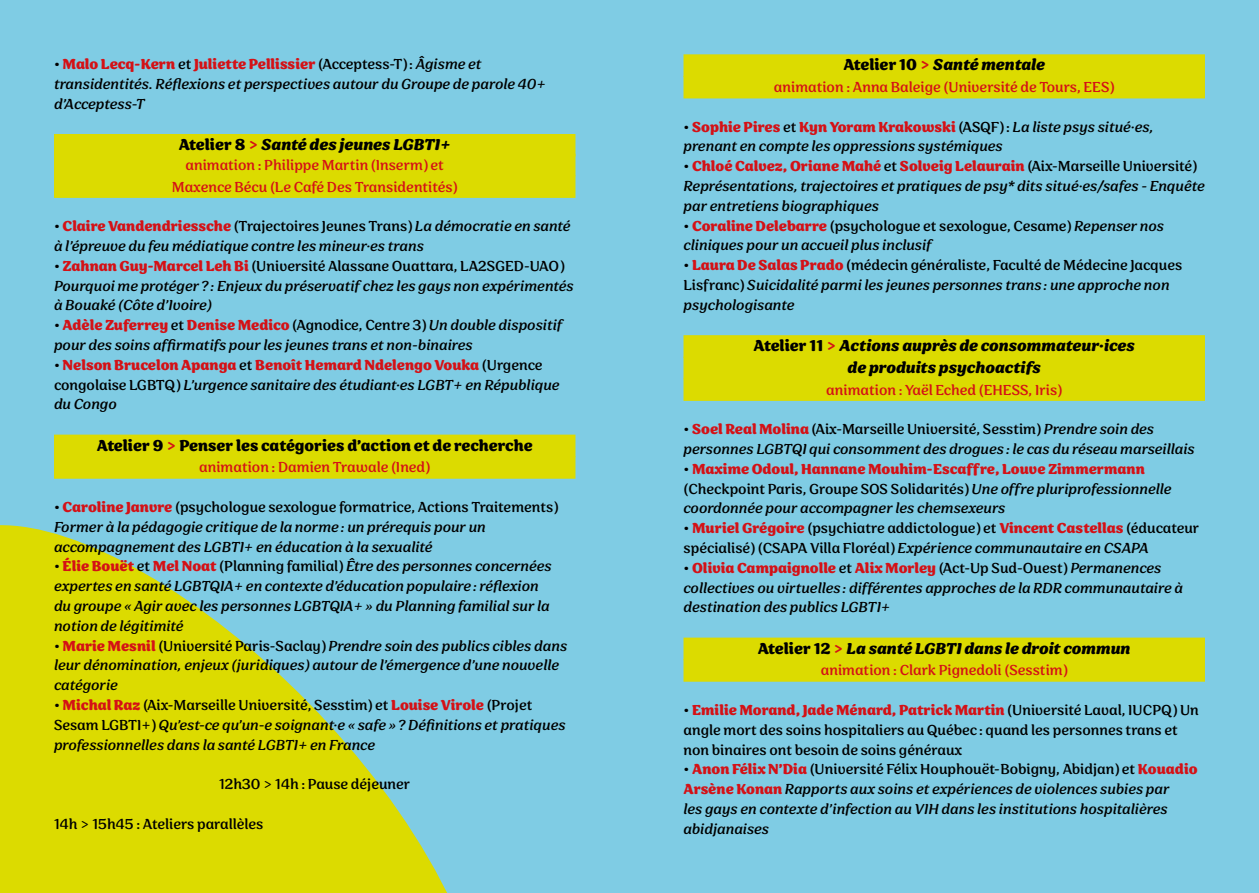
<style>
.page{position:relative;width:1259px;height:893px;background:#7fcce4}
.page>*{position:absolute;margin:0;border:0;box-sizing:border-box;transform-origin:0 0}
.t1{font:italic 700 18px/21.6px "Sirenia";color:#000;text-align:center}
.t2{font:700 18px "Sirenia";color:#000}
.t3{font:italic 16.5px/19.8px "Sirenia";color:#000}
.t4{font:16.5px/19.8px "Sirenia";color:#000}
.t5{font:16.5px/21.6px "Sirenia";color:#d41116;text-align:center}
.s1{font-style:normal}
.s2{font-weight:700;font-style:normal;color:#d41116}
.s3{font-style:normal;color:#d41116}
.s4{color:#d41116}
.s5{font-weight:700;color:#d41116}
.s6{font-style:italic}
</style>
<div class="page">
<svg style="left:0;top:525px;width:447px;height:368px;fill:#dcdb00"></svg>
<div style="left:54px;top:134px;width:521px;height:22px;background:#dcdb00"></div>
<div style="left:54px;top:154px;width:521px;height:22px;background:#dcdb00"></div>
<div style="left:54px;top:175px;width:521px;height:23px;background:#dcdb00"></div>
<div style="left:54px;top:435px;width:521px;height:22px;background:#dcdb00"></div>
<div style="left:54px;top:456px;width:521px;height:23px;background:#dcdb00"></div>
<div style="left:683px;top:54px;width:522px;height:23px;background:#dcdb00"></div>
<div style="left:683px;top:76px;width:522px;height:22px;background:#dcdb00"></div>
<div style="left:683px;top:335px;width:522px;height:23px;background:#dcdb00"></div>
<div style="left:683px;top:357px;width:522px;height:22px;background:#dcdb00"></div>
<div style="left:683px;top:378px;width:522px;height:23px;background:#dcdb00"></div>
<div style="left:683px;top:638px;width:522px;height:22px;background:#dcdb00"></div>
<div style="left:683px;top:659px;width:522px;height:23px;background:#dcdb00"></div>
<p class="t3" style="left:54px;top:55px;width:493px"><span class="s1">•</span> <span class="s2">Malo Lecq-Kern</span> <span class="s1">et</span> <span class="s2">Juliette Pellissier</span> <span class="s1">(Acceptess-T) :</span> Âgisme et transidentités. Réflexions et perspectives autour du Groupe de parole 40+ d’Acceptess-T</p>
<p class="t1" style="left:179px;top:135px;width:273px"><span class="s1">Atelier 8</span> <span class="s3">&gt;</span> Santé des jeunes LGBTI+</p>
<p class="t5" style="left:172px;top:155px;width:287px">animation : Philippe Martin (Inserm) et<br>Maxence Bécu (Le Café Des Transidentités)</p>
<p class="t3" style="left:54px;top:217px;width:518px"><span class="s1">•</span> <span class="s2">Claire Vandendriessche</span> <span class="s1">(Trajectoires Jeunes Trans)</span> La démocratie en santé à l’épreuve du feu médiatique contre les mineur·es trans</p>
<p class="t3" style="left:54px;top:257px;width:521px"><span class="s1">•</span> <span class="s2">Zahnan Guy-Marcel Leh Bi</span> <span class="s1">(Université Alassane Ouattara, LA2SGED-UAO)<br></span>Pourquoi me protéger ? : Enjeux du préservatif chez les gays non expérimentés à Bouaké (Côte d’Ivoire)</p>
<p class="t3" style="left:54px;top:316px;width:510px"><span class="s1">•</span> <span class="s2">Adèle Zuferrey</span> <span class="s1">et</span> <span class="s2">Denise Medico</span> <span class="s1">(Agnodice, Centre 3)</span> Un double dispositif pour des soins affirmatifs pour les jeunes trans et non-binaires</p>
<p class="t3" style="left:54px;top:356px;width:507px"><span class="s1">•</span> <span class="s2">Nelson Brucelon Apanga</span> <span class="s1">et</span> <span class="s2">Benoît Hemard Ndelengo Vouka</span> <span class="s1">(Urgence congolaise LGBTQ)</span> L’urgence sanitaire des étudiant·es LGBT+ en République du Congo</p>
<p class="t2" style="left:97px;top:435px;width:437px">Atelier 9 <span class="s4">&gt;</span> Penser les catégories d’action et de recherche</p>
<p class="t5" style="left:199px;top:457px;width:232px">animation : Damien Trawale (Ined)</p>
<p class="t3" style="left:54px;top:498px;width:506px"><span class="s1">•</span> <span class="s2">Caroline Janvre</span> <span class="s1">(psychologue sexologue formatrice, Actions Traitements)<br></span>Former à la pédagogie critique de la norme : un prérequis pour un accompagnement des LGBTI+ en éducation à la sexualité</p>
<p class="t3" style="left:54px;top:557px;width:499px"><span class="s1">•</span> <span class="s2">Élie Bouët</span> <span class="s1">et</span> <span class="s2">Mel Noat</span> <span class="s1">(Planning familial)</span> Être des personnes concernées expertes en santé LGBTQIA+ en contexte d’éducation populaire : réflexion du groupe « Agir avec les personnes LGBTQIA+ » du Planning familial sur la notion de légitimité</p>
<p class="t3" style="left:54px;top:636px;width:515px"><span class="s1">•</span> <span class="s2">Marie Mesnil</span> <span class="s1">(Université Paris-Saclay)</span> Prendre soin des publics cibles dans leur dénomination, enjeux (juridiques) autour de l’émergence d’une nouvelle catégorie</p>
<p class="t3" style="left:54px;top:696px;width:513px"><span class="s1">•</span> <span class="s2">Michal Raz</span> <span class="s1">(Aix-Marseille Université, Sesstim) et</span> <span class="s2">Louise Virole</span> <span class="s1">(Projet<br>Sesam LGBTI+)</span> Qu’est-ce qu’un-e soignant·e « safe » ? Définitions et pratiques professionnelles dans la santé LGBTI+ en France</p>
<p class="t4" style="left:219px;top:775px;width:193px">12h30 &gt; 14h : Pause déjeuner</p>
<p class="t4" style="left:54px;top:815px;width:211px">14h &gt; 15h45 : Ateliers parallèles</p>
<p class="t1" style="left:843px;top:55px;width:203px"><span class="s1">Atelier 10</span> <span class="s3">&gt;</span> Santé mentale</p>
<p class="t5" style="left:774px;top:77px;width:342px">animation : Anna Baleige (Université de Tours, EES)</p>
<p class="t3" style="left:683px;top:118px;width:471px"><span class="s1">•</span> <span class="s2">Sophie Pires</span> <span class="s1">et</span> <span class="s2">Kyn Yoram Krakowski</span> <span class="s1">(ASQF) :</span> La liste psys situé·es, prenant en compte les oppressions systémiques</p>
<p class="t3" style="left:683px;top:157px;width:523px"><span class="s1">•</span> <span class="s2">Chloé Calvez, Oriane Mahé</span> <span class="s1">et</span> <span class="s2">Solveig Lelaurain</span> <span class="s1">(Aix-Marseille Université)<br></span>Représentations, trajectoires et pratiques de psy* dits situé·es/safes - Enquête par entretiens biographiques</p>
<p class="t3" style="left:683px;top:217px;width:482px"><span class="s1">•</span> <span class="s2">Coraline Delebarre</span> <span class="s1">(psychologue et sexologue, Cesame)</span> Repenser nos cliniques pour un accueil plus inclusif</p>
<p class="t3" style="left:683px;top:256px;width:500px"><span class="s1">•</span> <span class="s2">Laura De Salas Prado</span> <span class="s1">(médecin généraliste, Faculté de Médecine Jacques<br>Lisfranc)</span> Suicidalité parmi les jeunes personnes trans : une approche non psychologisante</p>
<p class="t1" style="left:753px;top:336px;width:383px"><span class="s1">Atelier 11</span> <span class="s3">&gt;</span> Actions auprès de consommateur·ices de produits psychoactifs</p>
<p class="t5" style="left:826px;top:380px;width:237px">animation : Yaël Eched (EHESS, Iris)</p>
<p class="t3" style="left:683px;top:420px;width:513px"><span class="s1">•</span> <span class="s2">Soel Real Molina</span> <span class="s1">(Aix-Marseille Université, Sesstim)</span> Prendre soin des personnes LGBTQI qui consomment des drogues : le cas du réseau marseillais</p>
<p class="t3" style="left:683px;top:460px;width:489px"><span class="s1">•</span> <span class="s2">Maxime Odoul, Hannane Mouhim-Escaffre, Louve Zimmermann </span><span class="s1">(Checkpoint Paris, Groupe SOS Solidarités)</span> Une offre pluriprofessionnelle coordonnée pour accompagner les chemsexeurs</p>
<p class="t4" style="left:683px;top:519px;width:517px">• <span class="s5">Muriel Grégoire</span> (psychiatre addictologue) et <span class="s5">Vincent Castellas</span> (éducateur spécialisé) (CSAPA Villa Floréal) <span class="s6">Expérience communautaire en CSAPA</span></p>
<p class="t3" style="left:683px;top:559px;width:501px"><span class="s1">•</span> <span class="s2">Olivia Campaignolle</span> <span class="s1">et</span> <span class="s2">Alix Morley</span> <span class="s1">(Act-Up Sud-Ouest)</span> Permanences collectives ou virtuelles : différentes approches de la RDR communautaire à destination des publics LGBTI+</p>
<p class="t1" style="left:758px;top:638px;width:374px"><span class="s1">Atelier 12</span> <span class="s3">&gt;</span> La santé LGBTI dans le droit commun</p>
<p class="t5" style="left:821px;top:660px;width:248px">animation : Clark Pignedoli (Sesstim)</p>
<p class="t4" style="left:683px;top:701px;width:517px">• <span class="s5">Emilie Morand, Jade Ménard, Patrick Martin</span> (Université Laval, IUCPQ) Un angle mort des soins hospitaliers au Québec : quand les personnes trans et non binaires ont besoin de soins généraux</p>
<p class="t3" style="left:683px;top:760px;width:515px"><span class="s1">•</span> <span class="s2">Anon Félix N’Dia</span> <span class="s1">(Université Félix Houphouët-Bobigny, Abidjan) et</span> <span class="s2">Kouadio Arsène Konan</span> Rapports aux soins et expériences de violences subies par<br>les gays en contexte d’infection au VIH dans les institutions hospitalières abidjanaises</p>
</div>
